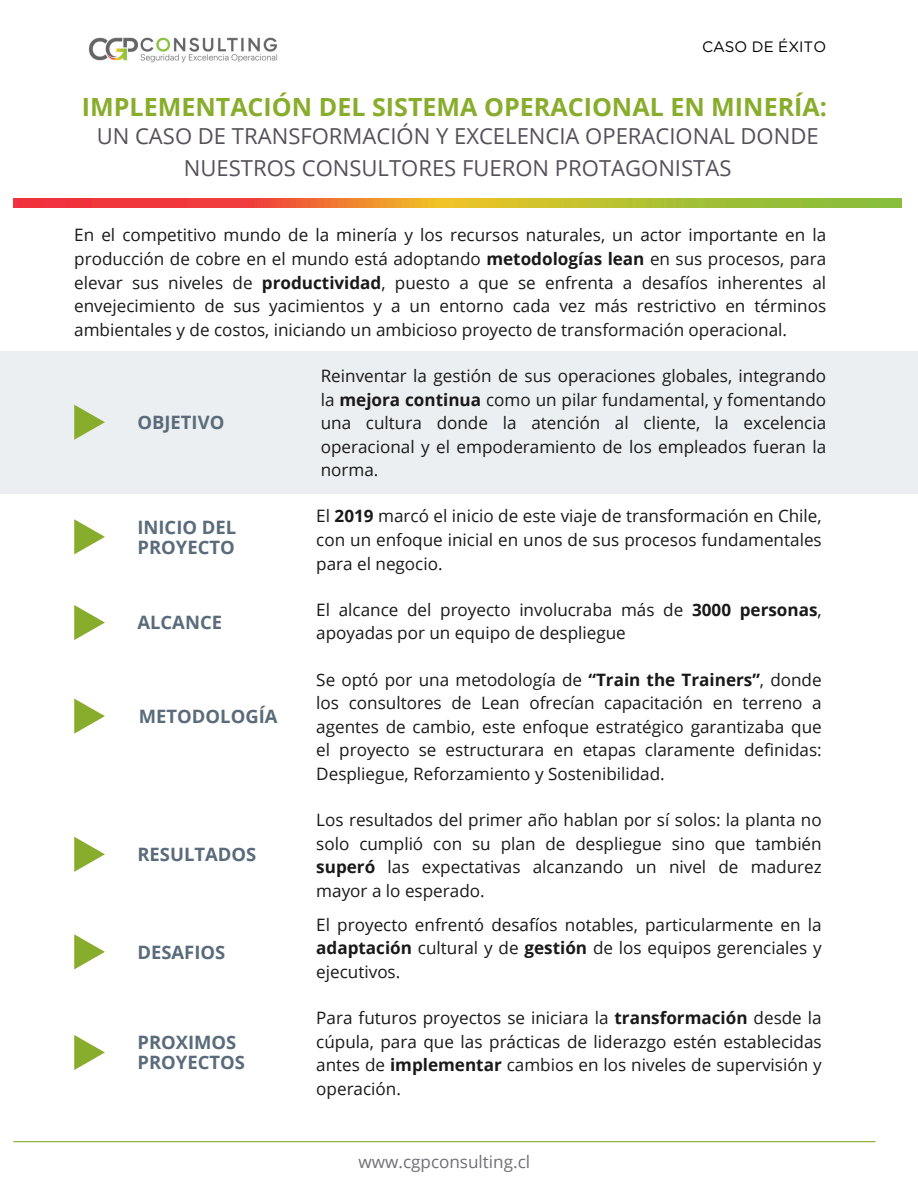
<style>
.page{position:relative;width:918px;height:1188px;background:#fff}
.page>*{position:absolute;margin:0;border:0;box-sizing:border-box;transform-origin:0 0}
.t1{font:700 25.05px "Open Sans";color:#88ad2c}
.t2{font:22.05px/31.5px "Open Sans";color:#55515a;text-align:center}
.t3{font:700 18.45px/20.2px "Open Sans";color:#5a6c7b}
.t4{font:17.1px/23.7px "Open Sans";color:#191919;text-align:justify}
.t5{font:17.1px "Open Sans";color:#706f76}
.t6{font:15px "Gotham Rounded";color:#000}
.s1{font-weight:700}
</style>
<div class="page">
<img style="left:13px;top:199px;width:889px;height:9px">
<div style="left:0;top:351px;width:918px;height:143px;background:#eceff1"></div>
<svg style="left:74px;top:405px;width:31px;height:35px"></svg>
<svg style="left:74px;top:519px;width:31px;height:35px"></svg>
<svg style="left:74px;top:605px;width:31px;height:35px"></svg>
<svg style="left:74px;top:699px;width:31px;height:35px"></svg>
<svg style="left:74px;top:837px;width:31px;height:35px"></svg>
<svg style="left:74px;top:934px;width:31px;height:35px"></svg>
<svg style="left:74px;top:1035px;width:31px;height:35px"></svg>
<img style="left:88px;top:37px;width:190px;height:26px">
<hr style="left:13px;top:1141px;width:862px;height:1px;background:#88ad2c">
<h2 class="t6" style="left:702px;top:40px;width:126px">CASO DE ÉXITO</h2>
<p class="t1" style="left:82px;top:89px;width:747px">IMPLEMENTACIÓN DEL SISTEMA OPERACIONAL EN MINERÍA:</p>
<p class="t2" style="left:97px;top:120px;width:724px">UN CASO DE TRANSFORMACIÓN Y EXCELENCIA OPERACIONAL DONDE<br>NUESTROS CONSULTORES FUERON PROTAGONISTAS</p>
<h1 class="t4" style="left:74px;top:223px;width:753px">En el competitivo mundo de la minería y los recursos naturales, un actor importante en la producción de cobre en el mundo está adoptando <span class="s1">metodologías lean</span> en sus procesos, para elevar sus niveles de <span class="s1">productividad</span>, puesto a que se enfrenta a desafíos inherentes al envejecimiento de sus yacimientos y a un entorno cada vez más restrictivo en términos ambientales y de costos, iniciando un ambicioso proyecto de transformación operacional.</h1>
<p class="t4" style="left:321px;top:363px;width:507px">Reinventar la gestión de sus operaciones globales, integrando la <span class="s1">mejora continua</span> como un pilar fundamental, y fomentando una cultura donde la atención al cliente, la excelencia operacional y el empoderamiento de los empleados fueran la norma.</p>
<h3 class="t3" style="left:137px;top:412px;width:88px">OBJETIVO</h3>
<h2 class="t3" style="left:137px;top:516px;width:100px">INICIO DEL<br>PROYECTO</h2>
<h3 class="t4" style="left:316px;top:504px;width:507px">El <span class="s1">2019</span> marcó el inicio de este viaje de transformación en Chile, con un enfoque inicial en unos de sus procesos fundamentales para el negocio.</h3>
<h2 class="t3" style="left:137px;top:612px;width:86px">ALCANCE</h2>
<h3 class="t3" style="left:139px;top:705px;width:140px">METODOLOGÍA</h3>
<h2 class="t3" style="left:137px;top:844px;width:120px">RESULTADOS</h2>
<h3 class="t3" style="left:137px;top:941px;width:89px">DESAFIOS</h3>
<h2 class="t3" style="left:137px;top:1032px;width:109px">PROXIMOS<br>PROYECTOS</h2>
<h3 class="t4" style="left:316px;top:597px;width:507px">El alcance del proyecto involucraba más de <span class="s1">3000 personas</span>, apoyadas por un equipo de despliegue</h3>
<h2 class="t4" style="left:316px;top:667px;width:507px">Se optó por una metodología de <span class="s1">“Train the Trainers”</span>, donde los consultores de Lean ofrecían capacitación en terreno a agentes de cambio, este enfoque estratégico garantizaba que el proyecto se estructurara en etapas claramente definidas:<br>Despliegue, Reforzamiento y Sostenibilidad.</h2>
<h2 class="t4" style="left:316px;top:808px;width:507px">Los resultados del primer año hablan por sí solos: la planta no solo cumplió con su plan de despliegue sino que también <span class="s1">superó</span> las expectativas alcanzando un nivel de madurez mayor a lo esperado.</h2>
<h3 class="t4" style="left:316px;top:912px;width:507px">El proyecto enfrentó desafíos notables, particularmente en la <span class="s1">adaptación</span> cultural y de <span class="s1">gestión</span> de los equipos gerenciales y ejecutivos.</h3>
<h3 class="t4" style="left:316px;top:1006px;width:507px">Para futuros proyectos se iniciara la <span class="s1">transformación</span> desde la cúpula, para que las prácticas de liderazgo estén establecidas antes de <span class="s1">implementar</span> cambios en los niveles de supervisión y operación.</h3>
<h3 class="t5" style="left:359px;top:1149px;width:173px">www.cgpconsulting.cl</h3>
</div>
